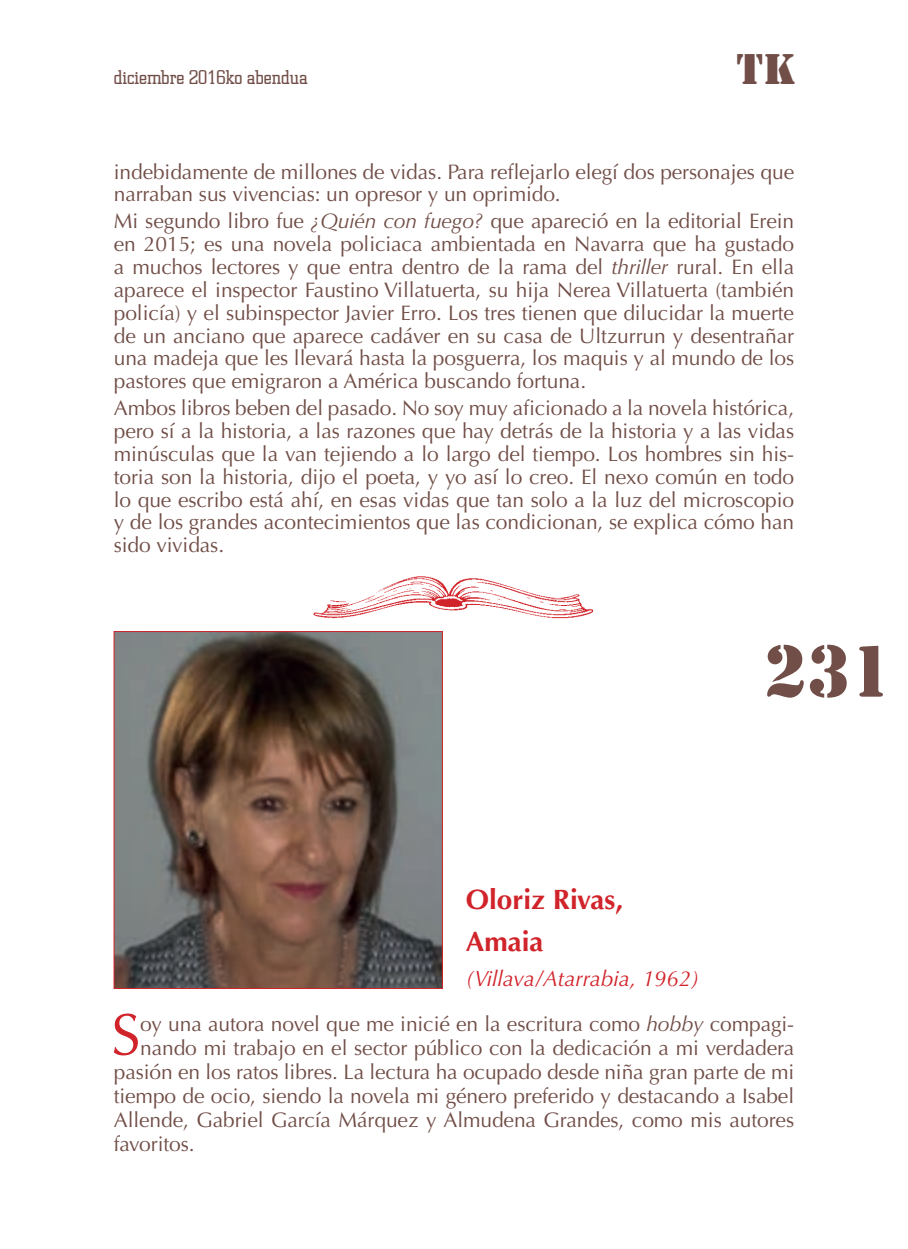
<style>
.page{position:relative;width:908px;height:1249px;background:#fff}
.page>*{position:absolute;margin:0;border:0;box-sizing:border-box;transform-origin:0 0}
.t1{font:68px "Stencil";color:#714e47}
.PARRAFO_PRIMERO{font:58.8px "Optima";color:#d1232a}
.t2{font:40px "Stencil";color:#714e47}
.AUTOR{font:700 28px "Optima";color:#d1232a}
.FECHA_DE_NACIMIENTO{font:italic 22px "Optima";color:#d1232a}
.CUERPO_LIBRO{font:21px/22.8px "Optima";letter-spacing:-.005em;color:#714e47;text-align:justify}
.PARRAFO_PRIMERO-2{font:21px "Optima";letter-spacing:-.005em;color:#714e47}
.t3{font:300 20px "Square Slabserif 711 BT";color:#714e47}
.s1{font-style:italic}
</style>
<div class="page">
<img style="left:116px;top:633px;width:325px;height:353px">
<div style="left:114px;top:631px;width:329px;height:357px;border:1px solid #d1232a"></div>
<img style="left:313px;top:576px;width:281px;height:43px">
<p class="t3" style="left:114px;top:64px;width:196px">diciembre 2016ko abendua</p>
<h3 class="t2" style="left:736px;top:43px;width:61px">TK</h3>
<p class="CUERPO_LIBRO" style="left:114px;top:160px;width:682px">indebidamente de millones de vidas. Para reflejarlo elegí dos personajes que narraban sus vivencias: un opresor y un oprimido.</p>
<p class="CUERPO_LIBRO" style="left:114px;top:210px;width:682px">Mi segundo libro fue <span class="s1">¿Quién con fuego?</span> que apareció en la editorial Erein en 2015; es una novela policiaca ambientada en Navarra que ha gustado a muchos lectores y que entra dentro de la rama del <span class="s1">thriller</span> rural. En ella aparece el inspector Faustino Villatuerta, su hija Nerea Villatuerta (también policía) y el subinspector Javier Erro. Los tres tienen que dilucidar la muerte de un anciano que aparece cadáver en su casa de Ultzurrun y desentrañar una madeja que les llevará hasta la posguerra, los maquis y al mundo de los pastores que emigraron a América buscando fortuna.</p>
<p class="CUERPO_LIBRO" style="left:114px;top:397px;width:682px">Ambos libros beben del pasado. No soy muy aficionado a la novela histórica, pero sí a la historia, a las razones que hay detrás de la historia y a las vidas minúsculas que la van tejiendo a lo largo del tiempo. Los hombres sin his&shy;toria son la historia, dijo el poeta, y yo así lo creo. El nexo comú n en todo lo que escribo está ahí, en esas vidas que tan solo a la luz del microscopio y de los grandes acontecimientos que las condicionan, se explica cómo han sido vividas.</p>
<h1 class="t1" style="left:764px;top:627px;width:130px">231</h1>
<p class="AUTOR" style="left:466px;top:883px;width:159px">Oloriz Rivas,</p>
<p class="AUTOR" style="left:466px;top:925px;width:79px">Amaia</p>
<p class="FECHA_DE_NACIMIENTO" style="left:466px;top:965px;width:235px">(Villava/Atarrabia, 1962)</p>
<p class="PARRAFO_PRIMERO" style="left:111px;top:1000px;width:31px">S</p>
<p class="PARRAFO_PRIMERO-2" style="left:140px;top:1010px;width:655px">oy una autora novel que me inicié en la escritura como <span class="s1">hobby</span> compagi-</p>
<p class="PARRAFO_PRIMERO-2" style="left:140px;top:1034px;width:655px">nando mi trabajo en el sector público con la dedicación a mi verdadera</p>
<p class="PARRAFO_PRIMERO-2" style="left:114px;top:1058px;width:682px">pasión en los ratos libres. La lectura ha ocupado desde niña gran parte de mi</p>
<p class="PARRAFO_PRIMERO-2" style="left:114px;top:1082px;width:682px">tiempo de ocio, siendo la novela mi género preferido y destacando a Isabel</p>
<p class="PARRAFO_PRIMERO-2" style="left:114px;top:1106px;width:682px">Allende, Gabriel García Márquez y Almudena Grandes, como mis autores</p>
<p class="PARRAFO_PRIMERO-2" style="left:114px;top:1130px;width:82px">favoritos.</p>
</div>
